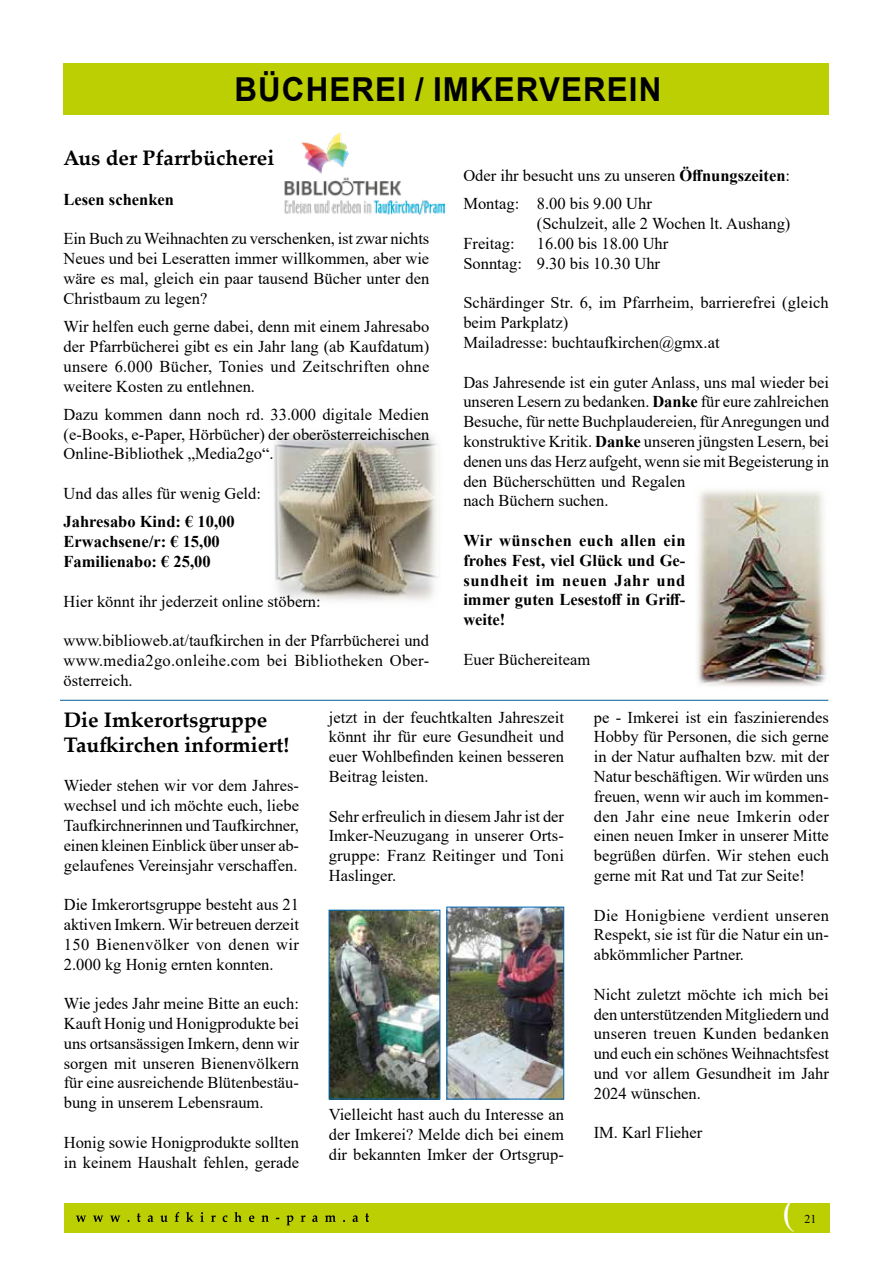
<style>
.page{position:relative;width:893px;height:1263px;background:#fff}
.page>*{position:absolute;margin:0;border:0;box-sizing:border-box;transform-origin:0 0}
.t1{font:700 33px "Arial";letter-spacing:.035em;color:#000;scale:.95 1}
.t2{font:700 21px/25.2px "Palatino Linotype";color:#000}
.t3{font:16.5px/19.8px "Times New Roman";color:#000;text-align:justify}
.t4{font:700 16.5px/19.8px "Times New Roman";color:#000}
.t5{font:12px "Times New Roman";color:#000}
.s1{font-weight:700}
</style>
<div class="page">
<div style="left:64px;top:1203px;width:765px;height:30px;background:#bbcf03"></div>
<svg style="left:76px;top:1212px;width:293px;height:13px"></svg>
<div style="left:64px;top:64px;width:765px;height:51px;background:#bbcf03"></div>
<img style="left:274px;top:433px;width:164px;height:168px">
<img style="left:284px;top:133px;width:160px;height:82px">
<img style="left:697px;top:490px;width:129px;height:196px">
<img style="left:448px;top:909px;width:114px;height:188px">
<div style="left:446px;top:907px;width:118px;height:192px;border:1px solid #0069b4"></div>
<img style="left:331px;top:912px;width:107px;height:185px">
<div style="left:329px;top:910px;width:111px;height:189px;border:1px solid #0069b4"></div>
<hr style="left:60px;top:700px;width:768px;height:1px;background:#005d96">
<h1 class="t1" style="left:234px;top:66px;width:451px">BÜCHEREI / IMKERVEREIN</h1>
<p class="t2" style="left:64px;top:145px;width:212px">Aus der Pfarrbücherei</p>
<p class="t4" style="left:64px;top:189px;width:112px">Lesen schenken</p>
<p class="t3" style="left:64px;top:228px;width:367px">Ein Buch zu Weihnachten zu verschenken, ist zwar nichts Neues und bei Leseratten immer willkommen, aber wie wäre es mal, gleich ein paar tausend Bücher unter den Christbaum zu legen?</p>
<p class="t3" style="left:64px;top:316px;width:367px">Wir helfen euch gerne dabei, denn mit einem Jahresabo der Pfarrbücherei gibt es ein Jahr lang (ab Kaufdatum) unsere 6.000 Bücher, Tonies und Zeitschriften ohne weitere Kosten zu entlehnen.</p>
<p class="t3" style="left:64px;top:404px;width:367px">Dazu kommen dann noch rd. 33.000 digitale Medien (e-Books, e-Paper, Hörbücher) der oberösterreichischen Online-Bibliothek „Media2go“.</p>
<p class="t3" style="left:64px;top:483px;width:199px">Und das alles für wenig Geld:</p>
<p class="t4" style="left:64px;top:511px;width:173px">Jahresabo Kind: € 10,00<br>Erwachsene/r: € 15,00<br>Familienabo: € 25,00</p>
<p class="t3" style="left:64px;top:591px;width:259px">Hier könnt ihr jederzeit online stöbern:</p>
<p class="t3" style="left:64px;top:630px;width:367px">www.biblioweb.at/taufkirchen in der Pfarrbücherei und www.media2go.onleihe.com bei Bibliotheken Ober&shy;österreich.</p>
<p class="t3" style="left:463px;top:161px;width:328px;line-height:28.3px">Oder ihr besucht uns zu unseren <span class="s1">Öffnungszeiten</span>:<br>Montag: 8.00 bis 9.00 Uhr</p>
<p class="t3" style="left:537px;top:213px;width:255px">(Schulzeit, alle 2 Wochen lt. Aushang)</p>
<p class="t3" style="left:463px;top:233px;width:53px">Freitag:</p>
<p class="t3" style="left:463px;top:233px;width:207px;text-indent:74px">16.00 bis 18.00 Uhr<br>Sonntag: 9.30 bis 10.30 Uhr</p>
<p class="t3" style="left:463px;top:292px;width:367px;text-align:left">Schärdinger Str. 6, im Pfarrheim, barrierefrei (gleich beim Parkplatz)<br>Mailadresse: buchtaufkirchen@gmx.at</p>
<p class="t3" style="left:463px;top:372px;width:367px;text-align:left">Das Jahresende ist ein guter Anlass, uns mal wieder bei unseren Lesern zu bedanken. <span class="s1">Danke</span> für eure zahlreichen Besuche, für nette Buchplaudereien, für Anregungen und konstruktive Kritik. <span class="s1">Danke</span> unseren jüngsten Lesern, bei denen uns das Herz aufgeht, wenn sie mit Begeisterung in den Bücherschütten und Regalen<br>nach Büchern suchen.</p>
<p class="t4" style="left:463px;top:530px;width:224px;text-align:justify">Wir wünschen euch allen ein frohes Fest, viel Glück und Ge&shy;sundheit im neuen Jahr und immer guten Lesestoff in Griff&shy;weite!</p>
<p class="t3" style="left:463px;top:649px;width:128px">Euer Büchereiteam</p>
<p class="t2" style="left:64px;top:706px;width:227px">Die Imkerortsgruppe<br>Taufkirchen informiert!</p>
<p class="t3" style="left:64px;top:775px;width:237px">Wieder stehen wir vor dem Jahres&shy;wechsel und ich möchte euch, liebe Taufkirchnerinnen und Taufkirchner, einen kleinen Einblick über unser ab&shy;gelaufenes Vereinsjahr verschaffen.</p>
<p class="t3" style="left:64px;top:894px;width:237px">Die Imkerortsgruppe besteht aus 21 aktiven Imkern. Wir betreuen derzeit 150 Bienenvölker von denen wir 2.000 kg Honig ernten konnten.</p>
<p class="t3" style="left:64px;top:993px;width:237px">Wie jedes Jahr meine Bitte an euch:<br>Kauft Honig und Honigprodukte bei uns ortsansässigen Imkern, denn wir sorgen mit unseren Bienenvölkern für eine ausreichende Blütenbestäu&shy;bung in unserem Lebensraum.</p>
<p class="t3" style="left:64px;top:1132px;width:237px">Honig sowie Honigprodukte sollten in keinem Haushalt fehlen, gerade</p>
<p class="t3" style="left:329px;top:707px;width:237px">jetzt in der feuchtkalten Jahreszeit könnt ihr für eure Gesundheit und euer Wohlbefinden keinen besseren Beitrag leisten.</p>
<p class="t3" style="left:329px;top:806px;width:237px">Sehr erfreulich in diesem Jahr ist der Imker-Neuzugang in unserer Orts&shy;gruppe: Franz Reitinger und Toni Haslinger.</p>
<p class="t3" style="left:329px;top:1104px;width:237px">Vielleicht hast auch du Interesse an der Imkerei? Melde dich bei einem dir bekannten Imker der Ortsgrup-</p>
<p class="t3" style="left:594px;top:707px;width:237px">pe - Imkerei ist ein faszinierendes Hobby für Personen, die sich gerne in der Natur aufhalten bzw. mit der Natur beschäftigen. Wir würden uns freuen, wenn wir auch im kommen&shy;den Jahr eine neue Imkerin oder einen neuen Imker in unserer Mitte begrüßen dürfen. Wir stehen euch gerne mit Rat und Tat zur Seite!</p>
<p class="t3" style="left:594px;top:905px;width:237px">Die Honigbiene verdient unseren Respekt, sie ist für die Natur ein un&shy;abkömmlicher Partner.</p>
<p class="t3" style="left:594px;top:984px;width:237px">Nicht zuletzt möchte ich mich bei den unterstützenden Mitgliedern und unseren treuen Kunden bedanken und euch ein schönes Weihnachtsfest und vor allem Gesundheit im Jahr 2024 wünschen.</p>
<p class="t3" style="left:594px;top:1122px;width:110px">IM. Karl Flieher</p>
<p class="t5" style="left:804px;top:1210px;width:13px">21</p>
</div>
